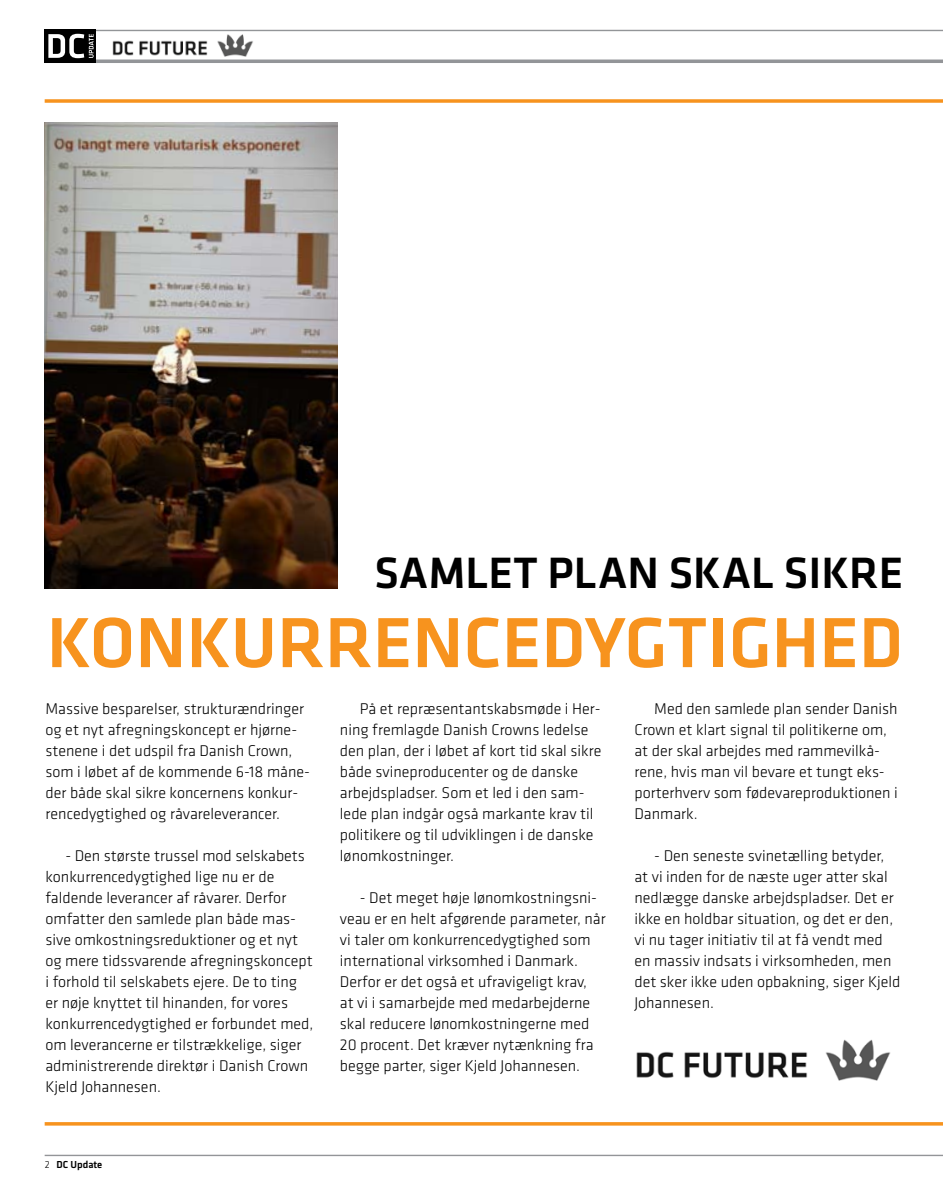
<style>
.page{position:relative;width:943px;height:1191px;background:#fff}
.page>*{position:absolute;margin:0;border:0;box-sizing:border-box;transform-origin:0 0}
.t1{font:500 73.5px "Klavika";color:#f7931e}
.t2{font:500 45.5px "Klavika";color:#000}
.t3{font:300 16.1px/21px "Klavika";color:#000}
.t4{font:500 10.5px "Klavika";color:#000}
.s1{font-weight:300}
</style>
<div class="page">
<hr style="left:45px;top:1154px;width:898px;height:2px;background:#939598">
<hr style="left:45px;top:30px;width:898px;height:1px;background:#939598">
<hr style="left:45px;top:60px;width:898px;height:3px;background:#939598">
<div style="left:45px;top:30px;width:51px;height:33px;background:#000"></div>
<svg style="left:48px;top:34px;width:46px;height:24px"></svg>
<svg style="left:45px;top:99px;width:898px;height:4px;background:#f7a039"></svg>
<hr style="left:45px;top:1122px;width:898px;height:3px;background:#f7931e">
<img style="left:113px;top:34px;width:140px;height:23px">
<img style="left:636px;top:1039px;width:255px;height:41px">
<img style="left:45px;top:122px;width:292px;height:467px">
<h2 class="t2" style="left:374px;top:548px;width:530px">SAM LET PLAN SKAL SIKRE</h2>
<h1 class="t1" style="left:47px;top:602px;width:848px">KONKURRENCEDYGTIGHED</h1>
<p class="t3" style="left:45px;top:698px;width:266px">Massive besparelser, strukturændringer og et nyt afregningskoncept er hjørne&shy;stenene i det udspil fra Danish Crown, som i løbet af de kommende 6-18 måne&shy;der både skal sikre koncernens konkur&shy;rencedygtighed og råvareleverancer.</p>
<p class="t3" style="left:45px;top:845px;width:269px;text-indent:20px">- Den største trussel mod selskabets konkurrencedygtighed lige nu er de faldende leverancer af råvarer. Derfor omfatter den samlede plan både mas&shy;sive omkostningsreduktioner og et nyt og mere tidssvarende afregningskoncept i forhold til selskabets ejere. De to ting er nøje knyttet til hinanden, for vores konkurrencedygtighed er forbundet med, om leverancerne er tilstrækkelige, siger administrerende direktør i Danish Crown Kjeld Johannesen.</p>
<p class="t3" style="left:634px;top:698px;width:265px;text-indent:20px">Med den samlede plan sender Danish Crown et klart signal til politikerne om, at der skal arbejdes med rammevilkå&shy;rene, hvis man vil bevare et tungt eks&shy;porterhverv som fødevareproduktionen i Danmark.</p>
<p class="t3" style="left:634px;top:845px;width:267px;text-indent:20px">- Den seneste svinetælling betyder, at vi inden for de næste uger atter skal nedlægge danske arbejdspladser. Det er ikke en holdbar situation, og det er den, vi nu tager initiativ til at få vendt med en massiv indsats i virksomheden, men det sker ikke uden opbakning, siger Kjeld Johannesen.</p>
<p class="t3" style="left:340px;top:698px;width:263px;text-indent:20px">På et repræsentantskabsmøde i Her&shy;ning fremlagde Danish Crowns ledelse den plan, der i løbet af kort tid skal sikre både svineproducenter og de danske arbejdspladser. Som et led i den sam&shy;lede plan indgår også markante krav til politikere og til udviklingen i de danske lønomkostninger.</p>
<p class="t3" style="left:340px;top:887px;width:267px;text-indent:20px">- Det meget høje lønomkostningsni&shy;veau er en helt afgørende parameter, når vi taler om konkurrencedygtighed som international virksomhed i Danmark.<br>Derfor er det også et ufravigeligt krav,<br>at vi i samarbejde med medarbejderne skal reducere lønomkostningerne med 20 procent. Det kræver nytænkning fra begge parter, siger Kjeld Johannesen.</p>
<p class="t4" style="left:45px;top:1159px;width:59px"><span class="s1">2</span> DC UPDATE</p>
</div>
